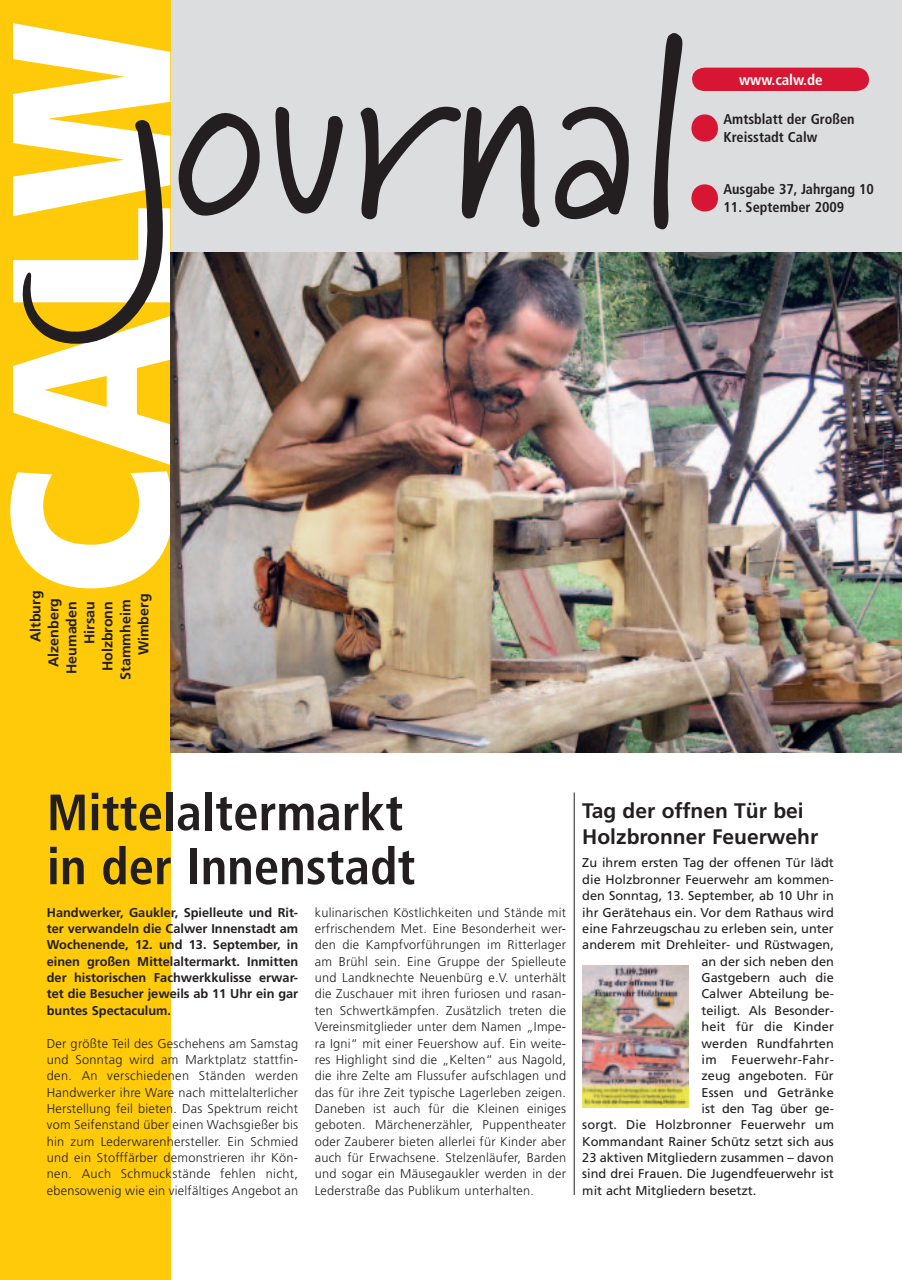
<style>
.page{position:relative;width:902px;height:1280px;background:#fff}
.page>*{position:absolute;margin:0;border:0;box-sizing:border-box;transform-origin:0 0}
.t1{font:700 condensed 51px/54px "Frutiger";color:#231f20}
.t2{font:700 21px/25.3px "Frutiger";color:#231f20}
.t3{font:700 condensed 15px "Frutiger";color:#fff}
.t4{font:700 condensed 14.25px/18px "Frutiger";color:#231f20}
.t5{font:700 14.25px "Frutiger";color:#231f20}
.t6{font:300 12.75px/16.4px "Frutiger";letter-spacing:.02em;color:#231f20;text-align:justify}
.t7{font:12.75px "Frutiger";color:#231f20}
.t8{font:700 12.75px/16.4px "Frutiger";color:#231f20;text-align:justify}
.t9{font:12.75px "Frutiger";letter-spacing:.025em;color:#231f20}
</style>
<div class="page">
<div style="left:0;top:0;width:901px;height:252px;background:#dcdddf"></div>
<div style="left:0;top:0;width:170px;height:1279px;background:#feca0a"></div>
<hr style="left:573px;top:792px;width:1px;height:403px;background:#231f20">
<svg style="left:10px;top:471px;width:160px;height:117px"></svg>
<svg style="left:13px;top:23px;width:247px;height:442px"></svg>
<svg style="left:275px;top:106px;width:68px;height:108px"></svg>
<svg style="left:360px;top:33px;width:323px;height:197px"></svg>
<svg style="left:691px;top:114px;width:27px;height:97px"></svg>
<img style="left:170px;top:252px;width:731px;height:501px">
<div style="left:692px;top:68px;width:177px;height:23px;background:#d71634"></div>
<img style="left:582px;top:966px;width:106px;height:141px">
<p class="t3" style="left:739px;top:74px;width:85px">www.calw.de</p>
<p class="t4" style="left:723px;top:111px;width:133px">Amtsblatt der Großen<br>Kreisstadt Calw</p>
<p class="t4" style="left:723px;top:181px;width:152px">Ausgabe 37, Jahrgang 10</p>
<p class="t4" style="left:723px;top:199px;width:122px">11. September 2009</p>
<p class="t5" style="left:30px;top:642px;width:53px;rotate:-90deg">Altburg</p>
<p class="t5" style="left:48px;top:667px;width:70px;rotate:-90deg">Alzenberg</p>
<p class="t5" style="left:66px;top:674px;width:74px;rotate:-90deg">Heumaden</p>
<p class="t5" style="left:84px;top:644px;width:44px;rotate:-90deg">Hirsau</p>
<p class="t5" style="left:102px;top:671px;width:72px;rotate:-90deg">Holzbronn</p>
<p class="t5" style="left:120px;top:680px;width:82px;rotate:-90deg">Stammheim</p>
<p class="t5" style="left:138px;top:655px;width:63px;rotate:-90deg">Wimberg</p>
<h1 class="t1" style="left:47px;top:790px;width:370px">Mittelaltermarkt in der Innenstadt</h1>
<p class="t8" style="left:47px;top:905px;width:253px">Handwerker, Gaukler, Spielleute und Rit&shy;ter verwandeln die Calwer Innenstadt am Wochenende, 12. und 13. September, in einen großen Mittelaltermarkt. Inmitten der historischen Fachwerkkulisse erwar&shy;tet die Besucher jeweils ab 11 Uhr ein gar buntes Spectaculum.</p>
<p class="t6" style="left:47px;top:1036px;width:253px">Der größte Teil des Geschehens am Samstag und Sonntag wird am Marktplatz stattfin&shy;den. An verschiedenen Ständen werden Handwerker ihre Ware nach mittelalterlicher Herstellung feil bieten. Das Spektrum reicht vom Seifenstand über einen Wachsgießer bis hin zum Lederwarenhersteller. Ein Schmied und ein Stofffärber demonstrieren ihr Kön&shy;nen. Auch Schmuckstände fehlen nicht, ebensowenig wie ein vielfältiges Angebot an</p>
<p class="t6" style="left:315px;top:905px;width:253px">kulinarischen Köstlichkeiten und Stände mit erfrischendem Met. Eine Besonderheit wer&shy;den die Kampfvorführungen im Ritterlager am Brühl sein. Eine Gruppe der Spielleute und Landknechte Neuenbürg e.V. unterhält die Zuschauer mit ihren furiosen und rasan&shy;ten Schwertkämpfen. Zusätzlich treten die Vereinsmitglieder unter dem Namen „Impe&shy;ra Igni“ mit einer Feuershow auf. Ein weite&shy;res Highlight sind die „Kelten“ aus Nagold, die ihre Zelte am Flussufer aufschlagen und das für ihre Zeit typische Lagerleben zeigen.<br>Daneben ist auch für die Kleinen einiges geboten. Märchenerzähler, Puppentheater oder Zauberer bieten allerlei für Kinder aber auch für Erwachsene. Stelzenläufer, Barden und sogar ein Mäusegaukler werden in der Lederstraße das Publikum unterhalten.</p>
<h2 class="t2" style="left:582px;top:800px;width:237px">Tag der offnen Tür bei<br>Holzbronner Feuerwehr</h2>
<p class="t7" style="left:582px;top:858px;width:253px">Zu ihrem ersten Tag der offenen Tür lädt</p>
<p class="t7" style="left:582px;top:874px;width:253px">die Holzbronner Feuerwehr am kommen-</p>
<p class="t7" style="left:582px;top:891px;width:253px">den Sonntag, 13. September, ab 10 Uhr in</p>
<p class="t7" style="left:582px;top:907px;width:253px">ihr Gerätehaus ein. Vor dem Rathaus wird</p>
<p class="t7" style="left:582px;top:923px;width:253px">eine Fahrzeugschau zu erleben sein, unter</p>
<p class="t7" style="left:582px;top:940px;width:253px">anderem mit Drehleiter- und Rüstwagen,</p>
<p class="t7" style="left:701px;top:956px;width:134px">an der sich neben den</p>
<p class="t7" style="left:701px;top:972px;width:134px">Gastgebern auch die</p>
<p class="t7" style="left:701px;top:989px;width:134px">Calwer Abteilung be-</p>
<p class="t7" style="left:701px;top:1005px;width:134px">teiligt. Als Besonder-</p>
<p class="t7" style="left:701px;top:1021px;width:134px">heit für die Kinder</p>
<p class="t7" style="left:701px;top:1038px;width:134px">werden Rundfahrten</p>
<p class="t9" style="left:701px;top:1054px;width:134px">im Feuerwehr-Fahr-</p>
<p class="t7" style="left:701px;top:1071px;width:134px">zeug angeboten. Für</p>
<p class="t7" style="left:701px;top:1087px;width:134px">Essen und Getränke</p>
<p class="t7" style="left:701px;top:1103px;width:134px">ist den Tag über ge-</p>
<p class="t7" style="left:582px;top:1120px;width:253px">sorgt. Die Holzbronner Feuerwehr um</p>
<p class="t7" style="left:582px;top:1136px;width:253px">Kommandant Rainer Schütz setzt sich aus</p>
<p class="t7" style="left:582px;top:1152px;width:253px">23 aktiven Mitgliedern zusammen – davon</p>
<p class="t7" style="left:582px;top:1169px;width:253px">sind drei Frauen. Die Jugendfeuerwehr ist</p>
<p class="t7" style="left:582px;top:1185px;width:175px">mit acht Mitgliedern besetzt.</p>
</div>
